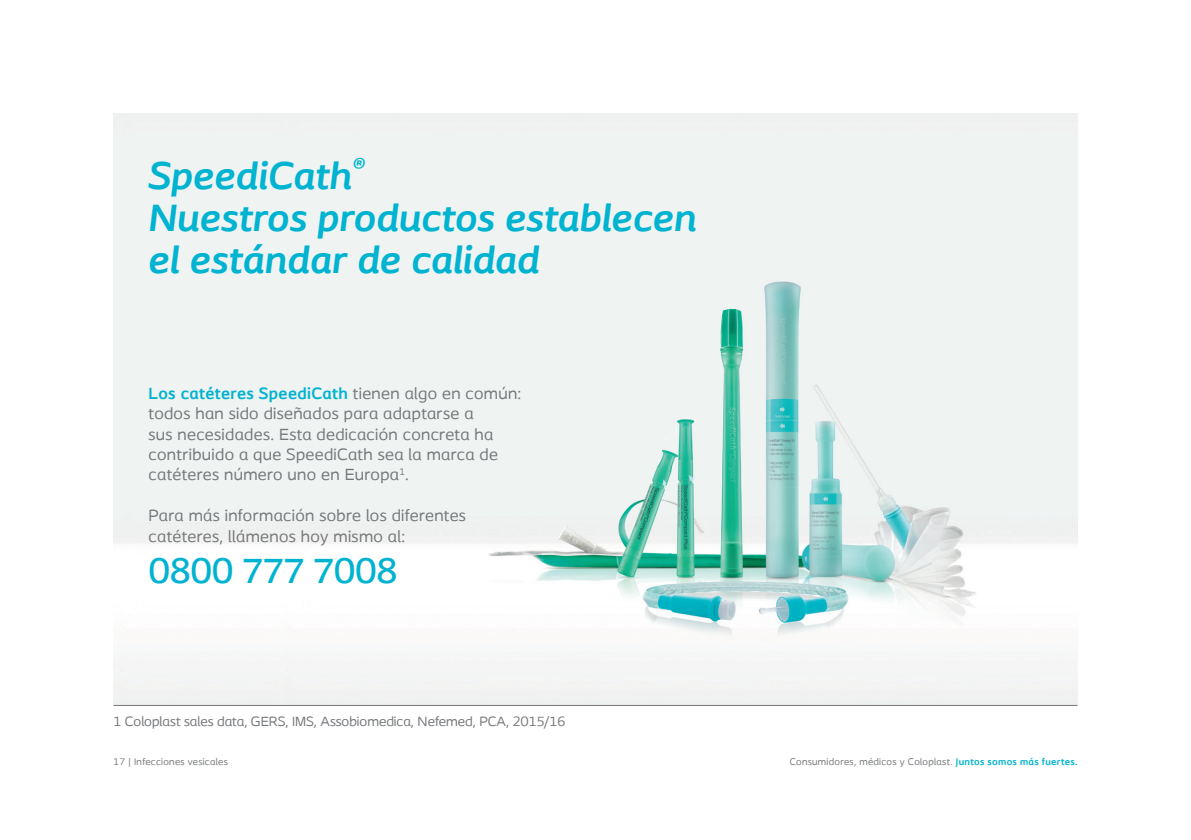
<style>
.page{position:relative;width:1191px;height:840px;background:#fff}
.page>*{position:absolute;margin:0;border:0;box-sizing:border-box;transform-origin:0 0}
.t1{font:italic 700 40px/42px "Coloplast";color:#00b3d0}
.t2{font:500 36.8px "Coloplast";letter-spacing:-.01em;color:#00b3d0}
.t3{font:17px/20.4px "Coloplast";letter-spacing:.02em;color:#76787b}
.t4{font:14px "Coloplast";color:#76787b}
.t5{font:10px "Coloplast";letter-spacing:.03em;color:#76787b}
.s1{font-weight:700;color:#00b3d0}
</style>
<div class="page">
<img style="left:280px;top:113px;width:797px;height:591px">
<hr style="left:113px;top:704px;width:964px;height:1px;background:#76787b">
<p class="t1" style="left:147px;top:154px;width:218px">SpeediCath<sup>®</sup></p>
<p class="t1" style="left:147px;top:196px;width:550px">Nuestros productos establecen el estándar de calidad</p>
<p class="t3" style="left:149px;top:382px;width:374px"><span class="s1">Los catéteres SpeediCath</span> tienen algo en común: todos han sido diseñados para adaptarse a<br>sus necesidades. Esta dedicación concreta ha contribuido a que SpeediCath sea la marca de catéteres número uno en Europa<sup>1</sup>.</p>
<p class="t3" style="left:149px;top:505px;width:319px">Para más información sobre los diferentes catéteres, llámenos hoy mismo al:</p>
<p class="t2" style="left:149px;top:548px;width:250px">0800 777 7008</p>
<p class="t4" style="left:113px;top:712px;width:453px">1 Coloplast sales data, GERS, IMS, Assobiomedica, Nefemed, PCA, 2015/16</p>
<p class="t5" style="left:113px;top:755px;width:116px">17 | Infecciones vesicales</p>
<p class="t5" style="left:789px;top:755px;width:289px">Consumidores, médicos y Coloplast. <span class="s1">Juntos somos más fuertes.</span></p>
</div>
